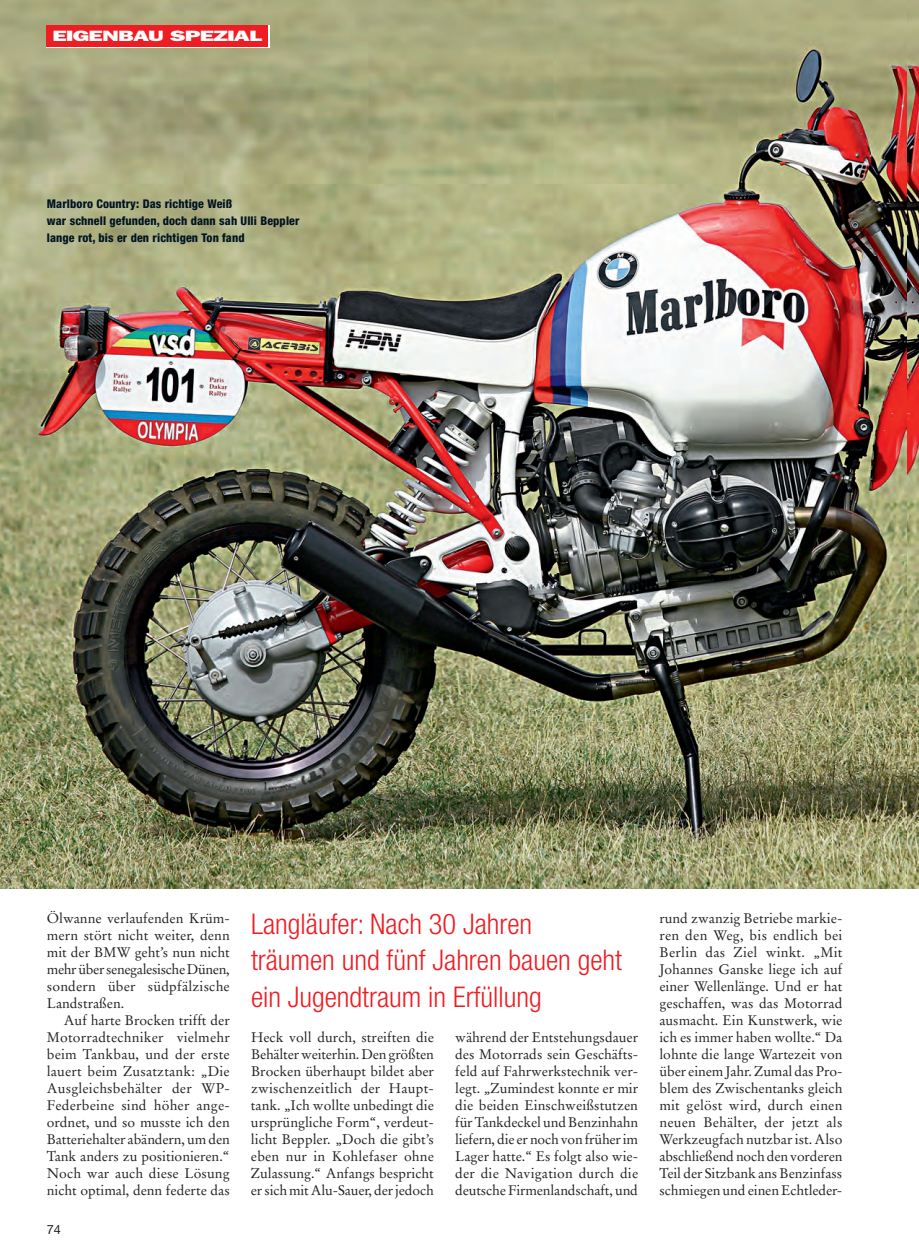
<style>
.page{position:relative;width:919px;height:1259px;background:#fff}
.page>*{position:absolute;margin:0;border:0;box-sizing:border-box;transform-origin:0 0}
.t1{font:300 condensed 28.5px/36.8px "Helvetica Neue";color:#ee1d23}
.t2{font:800 15px "Franklin Gothic";letter-spacing:-.035em;color:#fff;scale:1.61 1}
.t3{font:13.8px/17px "Stempel Garamond";color:#231f20;text-align:justify}
.t4{font:12.75px "Helvetica Neue";color:#231f20}
.t5{font:800 condensed 12px/17px "Helvetica Neue";letter-spacing:.01em;color:#001522}
</style>
<div class="page">
<img style="left:0;top:0;width:906px;height:889px">
<svg style="left:46px;top:25px;width:223px;height:23px"></svg>
<div style="left:47px;top:26px;width:221px;height:21px;background:#ee1d23"></div>
<p class="t2" style="left:52px;top:27px;width:132px">EIGENBAU SPEZIAL</p>
<p class="t5" style="left:47px;top:197px;width:254px">Marlboro Country: Das richtige Weiß<br>war schnell gefunden, doch dann sah Ulli Beppler lange rot, bis er den richtigen Ton fand</p>
<p class="t3" style="left:47px;top:911px;width:184px">Ölwanne verlaufenden Krüm&shy;mern stört nicht weiter, denn mit der BMW geht’s nun nicht mehr über senegalesische Dünen, sondern über südpfälzische Landstraßen.</p>
<p class="t3" style="left:47px;top:1013px;width:184px;text-indent:17px">Auf harte Brocken trifft der Motorradtechniker vielmehr beim Tankbau, und der erste lauert beim Zusatztank: „Die Ausgleichsbehälter der WP-Federbeine sind höher ange&shy;ordnet, und so musste ich den Batteriehalter abändern, um den Tank anders zu positionieren.“ Noch war auch diese Lösung nicht optimal, denn federte das</p>
<p class="t4" style="left:47px;top:1225px;width:16px">74</p>
<h1 class="t1" style="left:251px;top:907px;width:372px">Langläufer: Nach 30 Jahren träumen und fünf Jahren bauen geht ein Jugendtraum in Erfüllung</h1>
<p class="t3" style="left:251px;top:1030px;width:184px">Heck voll durch, streiften die Behälter weiterhin. Den größten Brocken überhaupt bildet aber zwischenzeitlich der Haupt&shy;tank. „Ich wollte unbedingt die ursprüngliche Form“, verdeut&shy;licht Beppler. „Doch die gibt’s eben nur in Kohlefaser ohne Zulassung.“ Anfangs bespricht er sich mit Alu-Sauer, der jedoch</p>
<p class="t3" style="left:455px;top:1030px;width:184px">während der Entstehungsdauer des Motorrads sein Geschäfts&shy;feld auf Fahrwerkstechnik ver&shy;legt. „Zumindest konnte er mir die beiden Einschweißstutzen für Tankdeckel und Benzinhahn liefern, die er noch von früher im Lager hatte.“ Es folgt also wie&shy;der die Navigation durch die deutsche Firmenlandschaft, und</p>
<p class="t3" style="left:659px;top:911px;width:184px">rund zwanzig Betriebe markie&shy;ren den Weg, bis endlich bei Berlin das Ziel winkt. „Mit Johannes Ganske liege ich auf einer Wellenlänge. Und er hat geschaffen, was das Motorrad ausmacht. Ein Kunstwerk, wie ich es immer haben wollte.“ Da lohnte die lange Wartezeit von über einem Jahr. Zumal das Pro&shy;blem des Zwischentanks gleich mit gelöst wird, durch einen neuen Behälter, der jetzt als Werkzeugfach nutzbar ist. Also abschließend noch den vorderen Teil der Sitzbank ans Benzinfass schmiegen und einen Echtleder-</p>
</div>
